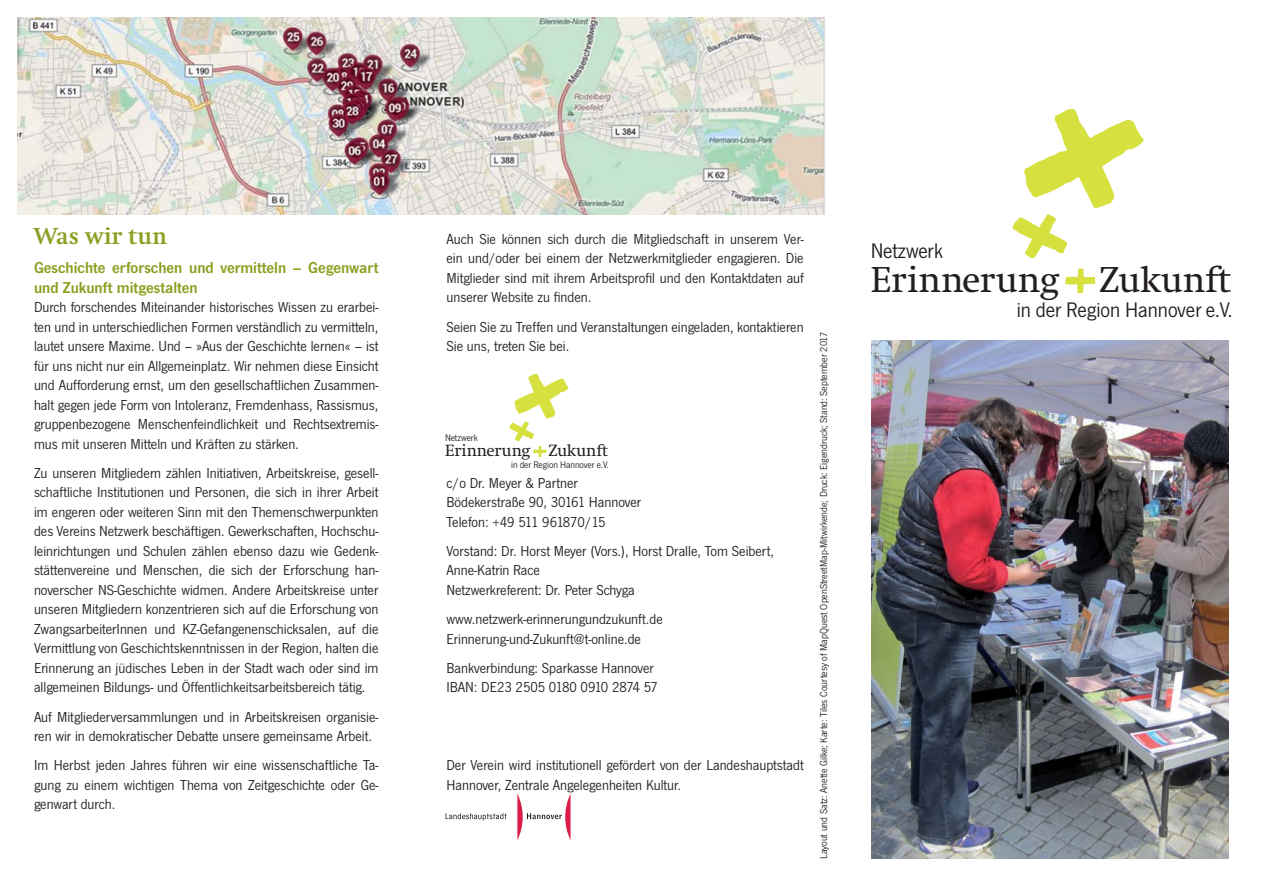
<style>
.page{position:relative;width:1263px;height:893px;background:#fff}
.page>*{position:absolute;margin:0;border:0;box-sizing:border-box;transform-origin:0 0}
.t1{font:37.35px "Swift EF";letter-spacing:-.01em;color:#231f20}
.t2{font:700 24px "Swift EF";color:#8ba022}
.t3{font:21.9px "News Gothic T";color:#231f20}
.t4{font:16.95px "Swift EF";letter-spacing:-.01em;color:#231f20}
.t5{font:600 16.5px/19.5px "News Gothic T";color:#8ba022}
.t6{font:15px/19.5px "News Gothic T";color:#231f20}
.t7{font:10.5px "News Gothic T";color:#231f20}
.t8{font:9.9px "News Gothic T";color:#231f20}
</style>
<div class="page">
<svg style="left:1024px;top:109px;width:120px;height:99px"></svg>
<svg style="left:1012px;top:214px;width:55px;height:44px"></svg>
<svg style="left:1065px;top:268px;width:30px;height:25px"></svg>
<img style="left:872px;top:340px;width:357px;height:519px">
<img style="left:17px;top:17px;width:808px;height:197px">
<svg style="left:509px;top:374px;width:60px;height:83px"></svg>
<svg style="left:517px;top:794px;width:53px;height:46px"></svg>
<svg style="left:446px;top:813px;width:61px;height:7px"></svg>
<h2 class="t2" style="left:34px;top:227px;width:134px">Was wir tun</h2>
<p class="t5" style="left:34px;top:259px;width:346px">Geschichte erforschen und vermitteln – Gegenwart und Zukunft mitgestalten</p>
<p class="t6" style="left:34px;top:299px;width:346px;text-align:justify">Durch forschendes Miteinander historisches Wissen zu erarbei&shy;ten und in unterschiedlichen Formen verständlich zu vermitteln, lautet unsere Maxime. Und – »Aus der Geschichte lernen« – ist für uns nicht nur ein Allgemeinplatz. Wir nehmen diese Einsicht und Aufforderung ernst, um den gesellschaftlichen Zusammen&shy;halt gegen jede Form von Intoleranz, Fremdenhass, Rassismus, gruppenbezogene Menschenfeindlichkeit und Rechtsextremis&shy;mus mit unseren Mitteln und Kräften zu stärken.</p>
<p class="t6" style="left:34px;top:464px;width:346px;text-align:justify">Zu unseren Mitgliedern zählen Initiativen, Arbeitskreise, gesell&shy;schaftliche Institutionen und Personen, die sich in ihrer Arbeit im engeren oder weiteren Sinn mit den Themenschwerpunkten des Vereins Netzwerk beschäftigen. Gewerkschaften, Hochschu&shy;leinrichtungen und Schulen zählen ebenso dazu wie Gedenk&shy;stättenvereine und Menschen, die sich der Erforschung han&shy;noverscher NS-Geschichte widmen. Andere Arbeitskreise unter unseren Mitgliedern konzentrieren sich auf die Erforschung von ZwangsarbeiterInnen und KZ-Gefangenenschicksalen, auf die Vermittlung von Geschichtskenntnissen in der Region, halten die Erinnerung an jüdisches Leben in der Stadt wach oder sind im allgemeinen Bildungs- und Öffentlichkeitsarbeitsbereich tätig.</p>
<p class="t6" style="left:34px;top:708px;width:346px">Auf Mitgliederversammlungen und in Arbeitskreisen organisie&shy;ren wir in demokratischer Debatte unsere gemeinsame Arbeit.</p>
<p class="t6" style="left:34px;top:757px;width:346px;text-align:justify">Im Herbst jeden Jahres führen wir eine wissenschaftliche Ta&shy;gung zu einem wichtigen Thema von Zeitgeschichte oder Ge&shy;genwart durch.</p>
<p class="t6" style="left:446px;top:230px;width:359px;text-align:justify">Auch Sie können sich durch die Mitgliedschaft in unserem Ver&shy;ein und/oder bei einem der Netzwerkmitglieder engagieren. Die Mitglieder sind mit ihrem Arbeitsprofil und den Kontaktdaten auf unserer Website zu finden.</p>
<p class="t6" style="left:446px;top:318px;width:359px">Seien Sie zu Treffen und Veranstaltungen eingeladen, kontaktieren<br>Sie uns, treten Sie bei.</p>
<p class="t8" style="left:445px;top:434px;width:34px">Netzwerk</p>
<p class="t4" style="left:548px;top:441px;width:61px">Zukunft</p>
<p class="t4" style="left:445px;top:441px;width:87px">Erinnerung</p>
<p class="t8" style="left:511px;top:461px;width:99px">in der Region Hannover e.V.</p>
<p class="t6" style="left:446px;top:474px;width:196px">c/o Dr. Meyer &amp; Partner<br>Bödekerstraße 90, 30161 Hannover<br>Telefon: +49 511 961870/15</p>
<p class="t6" style="left:446px;top:542px;width:329px">Vorstand: Dr. Horst Meyer (Vors.), Horst Dralle, Tom Seibert,<br>Anne-Katrin Race<br>Netzwerkreferent: Dr. Peter Schyga</p>
<p class="t6" style="left:446px;top:611px;width:218px">www.netzwerk-erinnerungundzukunft.de<br>Erinnerung-und-Zukunft@t-online.de</p>
<p class="t6" style="left:446px;top:659px;width:213px">Bankverbindung: Sparkasse Hannover<br>IBAN: DE23 2505 0180 0910 2874 57</p>
<p class="t6" style="left:446px;top:757px;width:359px">Der Verein wird institutionell gefördert von der Landeshauptstadt<br>Hannover, Zentrale Angelegenheiten Kultur.</p>
<p class="t7" style="left:819px;top:859px;width:528px;rotate:-90deg">Layout und Satz: Anette Gilke; Karte: Tiles Courtesy of MapQuest OpenStreetMap-Mitwirkende; Druck: Eigendruck; Stand: September 2017</p>
<h3 class="t3" style="left:871px;top:242px;width:74px">Netzwerk</h3>
<h1 class="t1" style="left:871px;top:257px;width:190px">Erinnerung</h1>
<h1 class="t1" style="left:1099px;top:257px;width:133px">Zukunft</h1>
<h3 class="t3" style="left:1017px;top:301px;width:217px">in der Region Hannover e.V.</h3>
</div>
